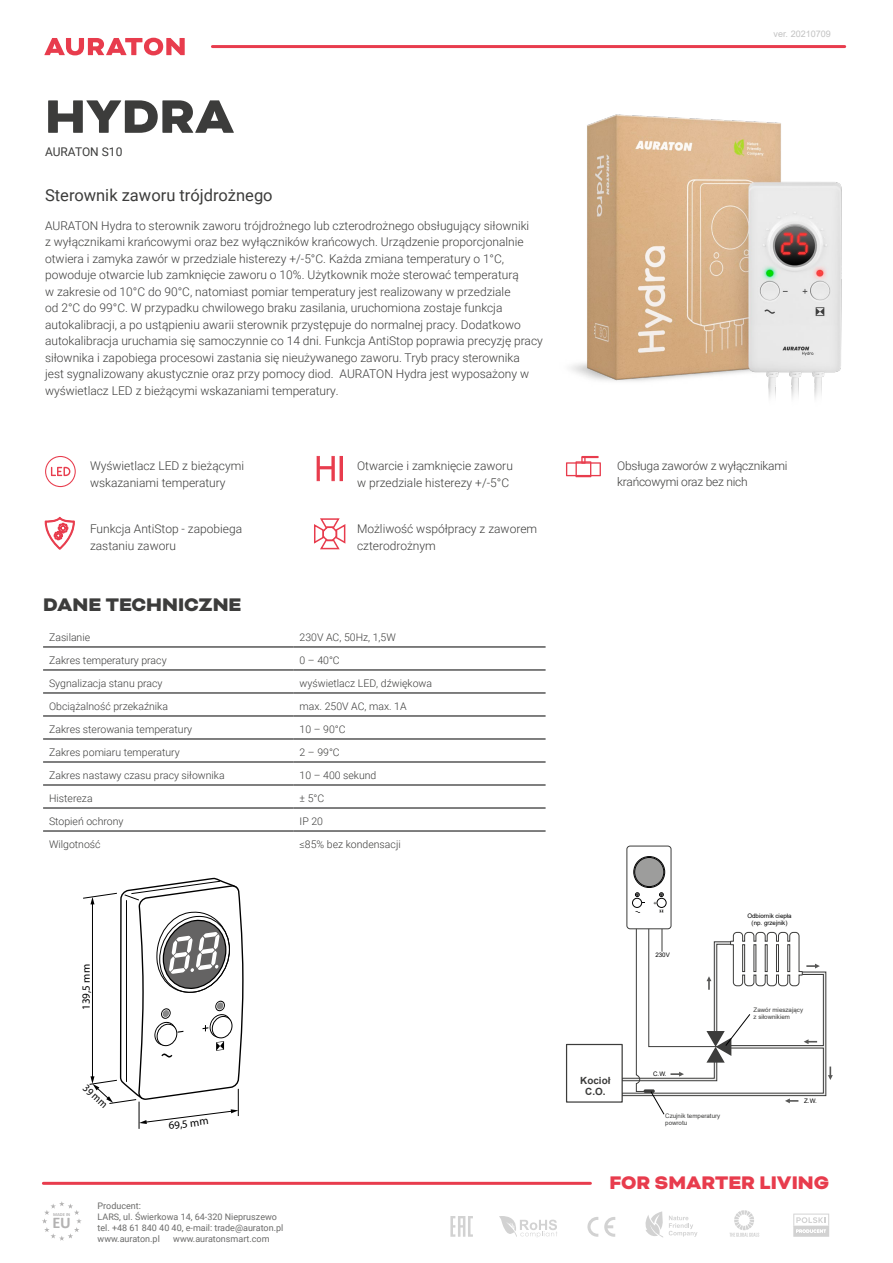
<style>
.page{position:relative;width:893px;height:1263px;background:#fff}
.page>*{position:absolute;margin:0;border:0;box-sizing:border-box;transform-origin:0 0}
.t1{font:900 54px "Bicyclette";color:#3c3c3b}
.t2{font:900 21px "Bicyclette";color:#e83c4d}
.t3{font:900 21px "Bicyclette";color:#3c3c3b}
.t4{font:16.5px "Roboto";color:#3c3c3b}
.t5{font:700 16.35px "Calibri";color:#b3b2b2}
.t6{font:300 12px/16.5px "Roboto";color:#3c3c3b}
.t7{font:300 12px/16.5px "Roboto";letter-spacing:-.02em;color:#3c3c3b}
.t8{font:12px "Roboto";color:#3c3c3b}
.t9{font:11.1px "Myriad Pro";color:#000}
.t10{font:11.1px "Myriad Pro";color:#000;scale:.9 1}
.t11{font:300 10.5px "Roboto";color:#3c3c3b}
.t12{font:700 9.9px/11.1px "Arial";color:#3c3c3b;text-align:center}
.t13{font:9px/10.8px "Roboto";color:#6b6b6a}
.t14{font:9px "Arial";color:#c2c2c2}
.t15{font:6.15px/6.9px "Arial";color:#3c3c3b}
.t16{font:6.15px/6.9px "Arial";color:#000;text-align:center}
.t17{font:5.4px "Arial";color:#000}
.t18{font:700 4.65px "Calibri";color:#b3b2b2}
</style>
<div class="page">
<hr style="left:43px;top:1182px;width:547px;height:3px;background:#e83c4d">
<hr style="left:212px;top:45px;width:633px;height:3px;background:#e83c4d">
<svg style="left:42px;top:1201px;width:40px;height:40px"></svg>
<svg style="left:44px;top:38px;width:141px;height:17px"></svg>
<svg style="left:604px;top:1217px;width:11px;height:20px"></svg>
<svg style="left:587px;top:1217px;width:11px;height:20px"></svg>
<svg style="left:499px;top:1216px;width:58px;height:21px"></svg>
<svg style="left:450px;top:1216px;width:23px;height:21px"></svg>
<svg style="left:645px;top:1211px;width:52px;height:26px"></svg>
<svg style="left:729px;top:1210px;width:30px;height:27px"></svg>
<svg style="left:793px;top:1213px;width:36px;height:24px"></svg>
<img style="left:571px;top:114px;width:271px;height:284px">
<hr style="left:43px;top:647px;width:251px;height:1px;background:#000">
<hr style="left:294px;top:647px;width:252px;height:1px;background:#000">
<hr style="left:43px;top:670px;width:251px;height:1px;background:#000">
<hr style="left:294px;top:670px;width:252px;height:1px;background:#000">
<hr style="left:43px;top:693px;width:251px;height:1px;background:#000">
<hr style="left:294px;top:693px;width:252px;height:1px;background:#000">
<hr style="left:43px;top:716px;width:251px;height:1px;background:#000">
<hr style="left:294px;top:716px;width:252px;height:1px;background:#000">
<hr style="left:43px;top:739px;width:251px;height:1px;background:#000">
<hr style="left:294px;top:739px;width:252px;height:1px;background:#000">
<hr style="left:43px;top:762px;width:251px;height:1px;background:#000">
<hr style="left:294px;top:762px;width:252px;height:1px;background:#000">
<hr style="left:43px;top:785px;width:251px;height:1px;background:#000">
<hr style="left:294px;top:785px;width:252px;height:1px;background:#000">
<hr style="left:43px;top:808px;width:251px;height:1px;background:#000">
<hr style="left:294px;top:808px;width:252px;height:1px;background:#000">
<hr style="left:43px;top:831px;width:251px;height:1px;background:#000">
<hr style="left:294px;top:831px;width:252px;height:1px;background:#000">
<div style="left:566px;top:1044px;width:57px;height:59px;border:1px solid #3c3c3b"></div>
<div style="left:627px;top:846px;width:44px;height:83px;border:1px solid #3c3c3b;border-radius:3px"></div>
<svg style="left:634px;top:856px;width:31px;height:31px"></svg>
<div style="left:634px;top:856px;width:31px;height:32px;border:1px solid #000;border-radius:50%"></div>
<div style="left:635px;top:857px;width:29px;height:29px;background:#9d9d9c;border-radius:50%"></div>
<div style="left:634px;top:857px;width:30px;height:30px;border:1px solid #000;border-radius:50%"></div>
<svg style="left:621px;top:892px;width:212px;height:222px"></svg>
<svg style="left:83px;top:877px;width:161px;height:252px"></svg>
<svg style="left:45px;top:517px;width:30px;height:32px"></svg>
<svg style="left:314px;top:518px;width:32px;height:32px"></svg>
<svg style="left:45px;top:456px;width:31px;height:31px"></svg>
<svg style="left:566px;top:456px;width:35px;height:21px"></svg>
<svg style="left:317px;top:456px;width:18px;height:25px"></svg>
<hr style="left:340px;top:456px;width:3px;height:25px;background:#e83c4d">
<h1 class="t1" style="left:45px;top:85px;width:191px">HYDRA</h1>
<p class="t8" style="left:45px;top:143px;width:79px">AURATON S10</p>
<h3 class="t4" style="left:45px;top:183px;width:229px">Sterownik zaworu trójdrożnego</h3>
<p class="t6" style="left:45px;top:217px;width:499px">AURATON Hydra to sterownik zaworu trójdrożnego lub czterodrożnego obsługujący siłowniki<br>z wyłącznikami krańcowymi oraz bez wyłączników krańcowych. Urządzenie proporcjonalnie otwiera i zamyka zawór w przedziale histerezy +/-5°C. Każda zmiana temperatury o 1°C, powoduje otwarcie lub zamknięcie zaworu o 10%. Użytkownik może sterować temperaturą<br>w zakresie od 10°C do 90°C, natomiast pomiar temperatury jest realizowany w przedziale<br>od 2°C do 99°C. W przypadku chwilowego braku zasilania, uruchomiona zostaje funkcja autokalibracji, a po ustąpieniu awarii sterownik przystępuje do normalnej pracy. Dodatkowo autokalibracja uruchamia się samoczynnie co 14 dni. Funkcja AntiStop poprawia precyzję pracy siłownika i zapobiega procesowi zastania się nieużywanego zaworu. Tryb pracy sterownika<br>jest sygnalizowany akustycznie oraz przy pomocy diod. AURATON Hydra jest wyposażony w wyświetlacz LED z bieżącymi wskazaniami temperatury.</p>
<p class="t6" style="left:90px;top:457px;width:156px">Wyświetlacz LED z bieżącymi wskazaniami temperatury</p>
<p class="t6" style="left:90px;top:520px;width:154px">Funkcja AntiStop - zapobiega zastaniu zaworu</p>
<h2 class="t3" style="left:43px;top:592px;width:200px">DANE TECHNICZNE</h2>
<p class="t6" style="left:357px;top:457px;width:157px">Otwarcie i zamknięcie zaworu w przedziale histerezy +/-5°C</p>
<p class="t6" style="left:357px;top:520px;width:182px">Możliwość współpracy z zaworem czterodrożnym</p>
<p class="t11" style="left:49px;top:630px;width:43px">Zasilanie</p>
<p class="t11" style="left:300px;top:630px;width:98px">230V AC, 50Hz, 1,5W</p>
<p class="t11" style="left:49px;top:653px;width:119px">Zakres temperatury pracy</p>
<p class="t11" style="left:300px;top:653px;width:42px">0 – 40°C</p>
<p class="t11" style="left:49px;top:676px;width:115px">Sygnalizacja stanu pracy</p>
<p class="t11" style="left:300px;top:676px;width:134px">wyświetlacz LED, dźwiękowa</p>
<p class="t11" style="left:49px;top:699px;width:120px">Obciążalność przekaźnika</p>
<p class="t11" style="left:300px;top:699px;width:108px">max. 250V AC, max. 1A</p>
<p class="t11" style="left:49px;top:722px;width:145px">Zakres sterowania temperatury</p>
<p class="t11" style="left:300px;top:722px;width:47px">10 – 90°C</p>
<p class="t11" style="left:49px;top:745px;width:132px">Zakres pomiaru temperatury</p>
<p class="t11" style="left:300px;top:745px;width:42px">2 – 99°C</p>
<p class="t11" style="left:49px;top:768px;width:177px">Zakres nastawy czasu pracy siłownika</p>
<p class="t11" style="left:300px;top:768px;width:78px">10 – 400 sekund</p>
<p class="t11" style="left:49px;top:791px;width:45px">Histereza</p>
<p class="t11" style="left:300px;top:791px;width:26px">± 5°C</p>
<p class="t11" style="left:49px;top:814px;width:76px">Stopień ochrony</p>
<p class="t11" style="left:300px;top:814px;width:25px">IP 20</p>
<p class="t11" style="left:49px;top:837px;width:53px">Wilgotność</p>
<p class="t11" style="left:300px;top:837px;width:103px">≤85% bez kondensacji</p>
<p class="t9" style="left:79px;top:1010px;width:47px;rotate:-90deg">139,5 mm</p>
<p class="t10" style="left:89px;top:1081px;width:34px;rotate:42deg">39 mm</p>
<p class="t9" style="left:168px;top:1119px;width:42px;rotate:-7deg">69,5 mm</p>
<p class="t18" style="left:53px;top:1211px;width:19px">MADE IN</p>
<h3 class="t5" style="left:52px;top:1211px;width:20px">EU</h3>
<p class="t13" style="left:98px;top:1200px;width:187px">Producent:<br>LARS, ul. Świerkowa 14, 64-320 Niepruszewo tel. +48 61 840 40 40, e-mail: trade@auraton.pl www.auraton.pl</p>
<p class="t13" style="left:173px;top:1233px;width:98px">www.auratonsmart.com</p>
<p class="t14" style="left:774px;top:28px;width:59px">ver. 20210709</p>
<p class="t7" style="left:617px;top:457px;width:172px">Obsługa zaworów z wyłącznikami krańcowymi oraz bez nich</p>
<p class="t12" style="left:580px;top:1075px;width:32px">Kocioł<br>C.O.</p>
<p class="t17" style="left:653px;top:899px;width:5px">+</p>
<p class="t16" style="left:655px;top:952px;width:16px">230V</p>
<p class="t16" style="left:653px;top:1070px;width:15px">C.W.</p>
<p class="t15" style="left:665px;top:1112px;width:57px">Czujnik temperatury powrotu</p>
<p class="t16" style="left:747px;top:912px;width:46px">Odbiornik ciepła (np. grzejnik)</p>
<p class="t15" style="left:754px;top:1006px;width:51px">Zawór mieszający z siłownikiem</p>
<p class="t16" style="left:804px;top:1098px;width:14px">Z.W.</p>
<h2 class="t2" style="left:609px;top:1170px;width:221px">FOR SMARTER LIVING</h2>
</div>
